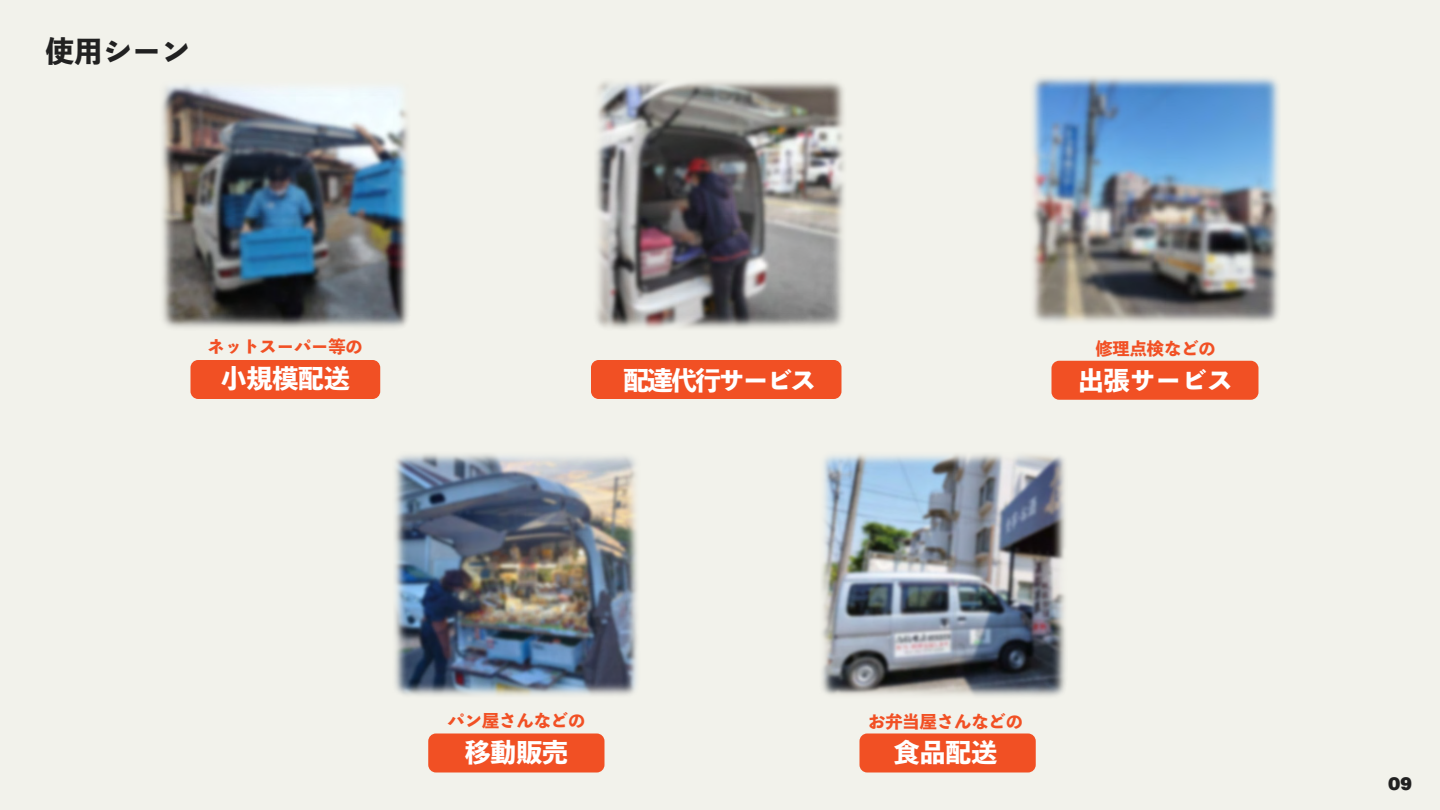
<style>
.page{position:relative;width:1440px;height:810px;background:#f2f2eb}
.page>*{position:absolute;margin:0;border:0;box-sizing:border-box;transform-origin:0 0}
.t1{font:29.03px "Toppan Bunkyu Midashi Go Std N EB";color:#212121}
.t2{font:25.8px "Toppan Bunkyu Midashi Go Std N EB";color:#fff}
.t3{font:25.8px "Toppan Bunkyu Midashi Go Std N EB";letter-spacing:-.075em;color:#fff}
.t4{font:900 18px "Forma DJR Text";color:#212121}
.t5{font:17.17px "Toppan Bunkyu Midashi Go Std N EB";color:#f15024}
</style>
<div class="page">
<div style="left:591px;top:360px;width:250px;height:39px;background:#f15024;border-radius:8px"></div>
<div style="left:1051px;top:361px;width:207px;height:39px;background:#f15024;border-radius:8px"></div>
<div style="left:859px;top:734px;width:177px;height:38px;background:#f15024;border-radius:8px"></div>
<div style="left:190px;top:360px;width:190px;height:39px;background:#f15024;border-radius:8px"></div>
<img style="left:161px;top:84px;width:248px;height:245px">
<img style="left:595px;top:80px;width:250px;height:249px">
<img style="left:1032px;top:76px;width:248px;height:247px">
<img style="left:394px;top:453px;width:244px;height:243px">
<img style="left:821px;top:454px;width:245px;height:243px">
<div style="left:428px;top:734px;width:176px;height:38px;background:#f15024;border-radius:8px"></div>
<h1 class="t1" style="left:45px;top:29px;width:147px">使用シーン</h1>
<p class="t5" style="left:208px;top:334px;width:156px">ネットスーパー等の</p>
<h2 class="t2" style="left:221px;top:358px;width:131px">小規模配送</h2>
<h2 class="t3" style="left:623px;top:360px;width:194px">配達代行サービス</h2>
<p class="t5" style="left:1095px;top:336px;width:122px">修理点検などの</p>
<h2 class="t2" style="left:1078px;top:360px;width:156px">出張サービス</h2>
<p class="t5" style="left:448px;top:708px;width:139px">パン屋さんなどの</p>
<h2 class="t2" style="left:465px;top:732px;width:105px">移動販売</h2>
<p class="t5" style="left:868px;top:708px;width:156px">お弁当屋さんなどの</p>
<h2 class="t2" style="left:894px;top:733px;width:105px">食品配送</h2>
<p class="t4" style="left:1388px;top:769px;width:25px">09</p>
</div>
